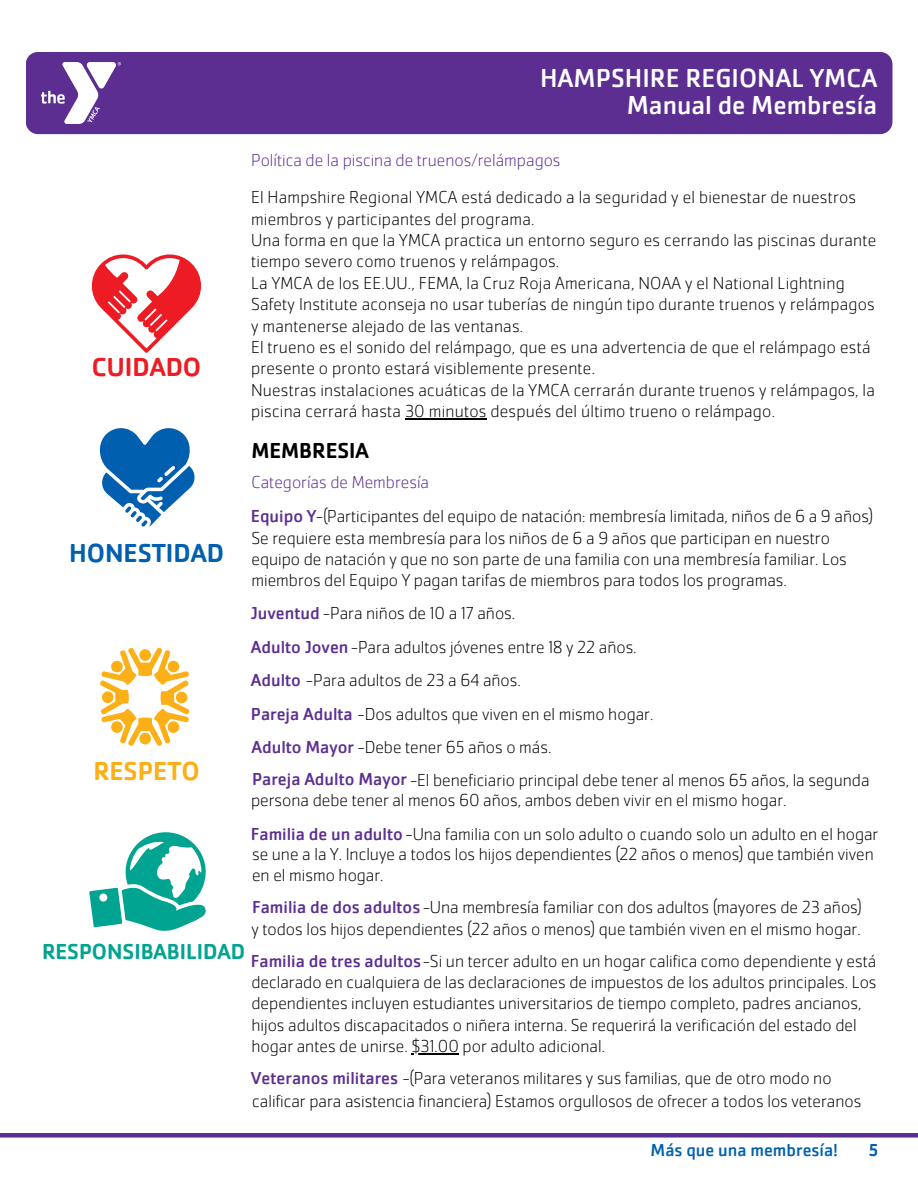
<style>
.page{position:relative;width:918px;height:1188px;background:#fff}
.page>*{position:absolute;margin:0;border:0;box-sizing:border-box;transform-origin:0 0}
.t1{font:27px/27px "Cachet Pro";color:#fff;text-align:right}
.t2{font:500 27px "Cachet Pro";color:#0060af}
.t3{font:500 27px "Cachet Pro";color:#ed1c24}
.t4{font:500 27px "Cachet Pro";color:#fcaf17}
.t5{font:500 22.5px "Cachet Pro";color:#01a490}
.t6{font:500 22.5px "Cachet Pro";color:#000}
.t7{font:200 18px/21.3px "Cachet Pro";color:#000}
.t8{font:200 18px "Cachet Pro";color:#5c2e91}
.t9{font:18px "Cachet Pro";color:#0060af}
.t10{font:500 18px "Cachet Pro";color:#0060af}
.s1{font-weight:400;color:#5c2e91}
</style>
<div class="page">
<div style="left:26px;top:52px;width:866px;height:82px;background:#5c2e91"></div>
<img style="left:42px;top:63px;width:78px;height:60px">
<div style="left:0;top:1133px;width:918px;height:5px;background:#5c2e91"></div>
<hr style="left:405px;top:418px;width:82px;height:1px;background:#000">
<svg style="left:99px;top:428px;width:96px;height:99px"></svg>
<svg style="left:91px;top:254px;width:110px;height:99px"></svg>
<svg style="left:100px;top:647px;width:90px;height:99px"></svg>
<svg style="left:89px;top:832px;width:117px;height:99px"></svg>
<hr style="left:411px;top:1053px;width:48px;height:1px;background:#000">
<p class="t3" style="left:92px;top:350px;width:111px">CUIDADO</p>
<h1 class="t2" style="left:69px;top:536px;width:156px">HONESTIDAD</h1>
<p class="t4" style="left:93px;top:754px;width:108px">RESPETO</p>
<p class="t1" style="left:540px;top:65px;width:339px">HAMPSHIRE REGIONAL YMCA<br>Manual de Membresía</p>
<p class="t8" style="left:251px;top:149px;width:311px">Política de la piscina de truenos/relámpagos</p>
<p class="t7" style="left:251px;top:187px;width:606px">El Hampshire Regional YMCA está dedicado a la seguridad y el bienestar de nuestros miembros y participantes del programa.</p>
<p class="t7" style="left:251px;top:229px;width:627px">Una forma en que la YMCA practica un entorno seguro es cerrando las piscinas durante</p>
<p class="t7" style="left:251px;top:251px;width:310px">tiempo severo como truenos y relámpagos.</p>
<p class="t7" style="left:251px;top:272px;width:625px">La YMCA de los EE.UU., FEMA, la Cruz Roja Americana, NOAA y el National Lightning<br>Safety Institute aconseja no usar tuberías de ningún tipo durante truenos y relámpagos y mantenerse alejado de las ventanas.</p>
<p class="t7" style="left:251px;top:336px;width:621px">El trueno es el sonido del relámpago, que es una advertencia de que el relámpago está presente o pronto estará visiblemente presente.</p>
<h1 class="t7" style="left:251px;top:379px;width:625px">Nuestras instalaciones acuáticas de la YMCA cerrarán durante truenos y relámpagos, la piscina cerrará hasta 30 minutos después del último trueno o relámpago.</h1>
<p class="t6" style="left:251px;top:436px;width:119px">MEMBRESIA</p>
<h3 class="t8" style="left:251px;top:471px;width:179px">Categorías de Membresía</h3>
<h3 class="t7" style="left:251px;top:505px;width:624px"><span class="s1">Equipo Y</span>-(Participantes del equipo de natación: membresía limitada, niños de 6 a 9 años)</h3>
<h4 class="t7" style="left:251px;top:527px;width:597px">Se requiere esta membresía para los niños de 6 a 9 años que participan en nuestro equipo de natación y que no son parte de una familia con una membresía familiar. Los miembros del Equipo Y pagan tarifas de miembros para todos los programas.</h4>
<p class="t7" style="left:251px;top:603px;width:266px"><span class="s1">Juventud</span> -Para niños de 10 a 17 años.</p>
<p class="t7" style="left:251px;top:636px;width:387px"><span class="s1">Adulto Joven</span>-Para adultos jóvenes entre 18 y 22 años.</p>
<h4 class="t7" style="left:251px;top:670px;width:272px"><span class="s1">Adulto</span> -Para adultos de 23 a 64 años.</h4>
<h4 class="t7" style="left:251px;top:703px;width:404px"><span class="s1">Pareja Adulta</span> -Dos adultos que viven en el mismo hogar.</h4>
<h4 class="t7" style="left:251px;top:736px;width:302px"><span class="s1">Adulto Mayor</span> -Debe tener 65 años o más.</h4>
<h4 class="t7" style="left:252px;top:769px;width:619px"><span class="s1">Pareja Adulto Mayor</span> -El beneficiario principal debe tener al menos 65 años, la segunda</h4>
<h4 class="t7" style="left:251px;top:789px;width:537px">persona debe tener al menos 60 años, ambos deben vivir en el mismo hogar.</h4>
<p class="t7" style="left:251px;top:823px;width:629px"><span class="s1">Familia de un adulto</span> -Una familia con un solo adulto o cuando solo un adulto en el hogar</p>
<p class="t7" style="left:252px;top:843px;width:623px">se une a la Y. Incluye a todos los hijos dependientes (22 años o menos) que también viven en el mismo hogar.</p>
<p class="t7" style="left:252px;top:897px;width:612px"><span class="s1">Familia de dos adultos</span>-Una membresía familiar con dos adultos (mayores de 23 años)</p>
<h4 class="t7" style="left:251px;top:950px;width:627px"><span class="s1">Familia de tres adultos</span>-Si un tercer adulto en un hogar califica como dependiente y está</h4>
<h4 class="t7" style="left:251px;top:918px;width:611px">y todos los hijos dependientes (22 años o menos) que también viven en el mismo hogar.</h4>
<p class="t7" style="left:251px;top:971px;width:627px">declarado en cualquiera de las declaraciones de impuestos de los adultos principales. Los dependientes incluyen estudiantes universitarios de tiempo completo, padres ancianos, hijos adultos discapacitados o niñera interna. Se requerirá la verificación del estado del hogar antes de unirse. $31.00 por adulto adicional.</p>
<h1 class="t5" style="left:42px;top:937px;width:205px">RESPONSIBABILIDAD</h1>
<p class="t7" style="left:251px;top:1067px;width:582px"><span class="s1">Veteranos militares</span> -(Para veteranos militares y sus familias, que de otro modo no</p>
<p class="t7" style="left:252px;top:1090px;width:611px">calificar para asistencia financiera) Estamos orgullosos de ofrecer a todos los veteranos</p>
<h2 class="t9" style="left:651px;top:1139px;width:189px">Más que una membresía!</h2>
<p class="t10" style="left:869px;top:1139px;width:11px">5</p>
</div>
